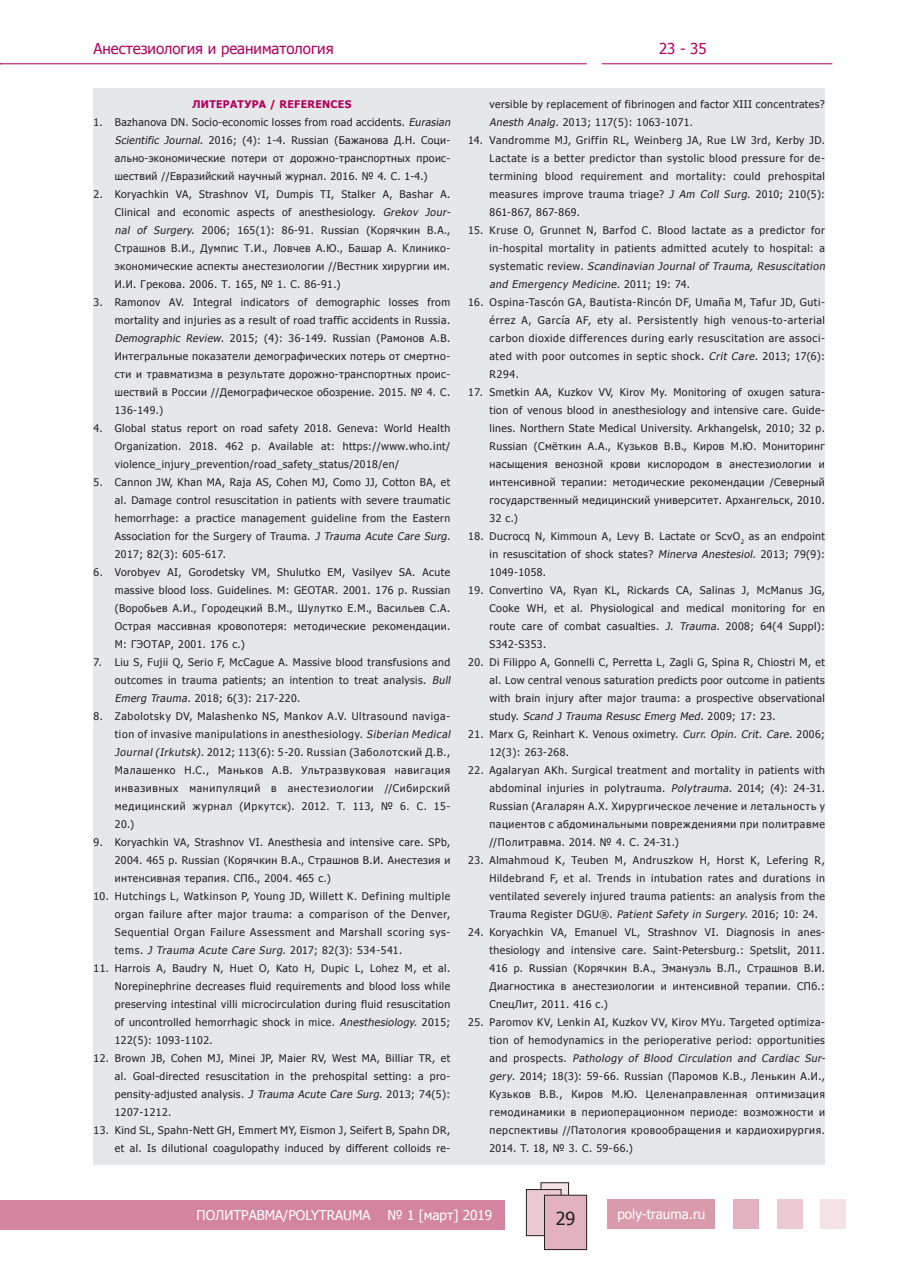
<style>
.page{position:relative;width:910px;height:1280px;background:#fff}
.page>*{position:absolute;margin:0;border:0;box-sizing:border-box;transform-origin:0 0}
.t1{font:18px "Tahoma";color:#231f20}
.t2{font:15px "Tahoma";color:#b1015c}
.t3{font:13.5px "Tahoma";color:#fff}
.t4{font:10.5px/18px "Tahoma";letter-spacing:.04em;color:#231f20;text-align:justify}
.t5{font:10.5px/18px "Tahoma";letter-spacing:.065em;color:#231f20}
.t6{font:700 10.5px "Tahoma";letter-spacing:.03em;color:#b1015c}
.s1{font-style:italic}
</style>
<div class="page">
<div style="left:607px;top:1198px;width:107px;height:30px;background:#da9aae"></div>
<div style="left:733px;top:1198px;width:26px;height:30px;background:#e3b2c1"></div>
<div style="left:777px;top:1198px;width:26px;height:30px;background:#eccad4"></div>
<div style="left:821px;top:1198px;width:25px;height:30px;background:#f5e2e7"></div>
<div style="left:0;top:1200px;width:505px;height:29px;background:#d3859f"></div>
<div style="left:541px;top:1183px;width:28px;height:36px;background:#f5e2e7"></div>
<div style="left:541px;top:1182px;width:28px;height:37px;border:1px solid #231f20"></div>
<div style="left:526px;top:1189px;width:35px;height:47px;background:#eccad4"></div>
<div style="left:526px;top:1189px;width:35px;height:47px;border:1px solid #231f20"></div>
<div style="left:544px;top:1195px;width:43px;height:54px;background:#e3b2c1"></div>
<div style="left:544px;top:1195px;width:43px;height:55px;border:1px solid #231f20"></div>
<hr style="left:0;top:63px;width:587px;height:1px;background:#b1015c">
<hr style="left:602px;top:63px;width:230px;height:1px;background:#b1015c">
<div style="left:94px;top:89px;width:731px;height:1076px;background:#e6e7e9"></div>
<h2 class="t2" style="left:94px;top:38px;width:242px">Анестезиология и реаниматология</h2>
<h2 class="t2" style="left:659px;top:38px;width:49px">23 - 35</h2>
<p class="t6" style="left:192px;top:97px;width:160px">ЛИТЕРАТУРА / REFERENCES</p>
<p class="t4" style="left:115px;top:113px;width:339px;text-align:left;text-indent:-21px">1. Bazhanova DN. Socio-economic losses from road accidents. <span class="s1">Eurasian Scientific Journal.</span> 2016; (4): 1-4. Russian (Бажанова Д.Н. Соци&shy;ально-экономические потери от дорожно-транспортных проис&shy;шествий //Евразийский научный журнал. 2016. № 4. C. 1-4.)</p>
<p class="t4" style="left:115px;top:185px;width:339px;text-align:left;text-indent:-21px">2. Koryachkin VA, Strashnov VI, Dumpis TI, Stalker A, Bashar A.<br>Clinical and economic aspects of anesthesiology. <span class="s1">Grekov Jour&shy;nal of Surgery.</span> 2006; 165(1): 86-91. Russian (Корячкин В.А., Страшнов В.И., Думпис Т.И., Ловчев А.Ю., Башар А. Клинико&shy;экономические аспекты анестезиологии //Вестник хирургии им.<br>И.И. Грекова. 2006. Т. 165, № 1. С. 86-91.)</p>
<p class="t4" style="left:115px;top:293px;width:337px;text-indent:-21px">3. Ramonov AV. Integral indicators of demographic losses from mortality and injuries as a result of road traffic accidents in Russia.<br><span class="s1">Demographic Review.</span> 2015; (4): 36-149. Russian (Рамонов А.В.<br>Интегральные показатели демографических потерь от смертно&shy;сти и травматизма в результате дорожно-транспортных проис&shy;шествий в России //Демографическое обозрение. 2015. № 4. C.<br>136-149.)</p>
<p class="t4" style="left:115px;top:419px;width:337px;text-indent:-21px">4. Global status report on road safety 2018. Geneva: World Health Organization. 2018. 462 p. Available at: https://www.who.int/ violence_injury_prevention/road_safety_status/2018/en/</p>
<p class="t4" style="left:115px;top:473px;width:339px;text-align:left;text-indent:-21px">5. Cannon JW, Khan MA, Raja AS, Cohen MJ, Como JJ, Cotton BA, et al. Damage control resuscitation in patients with severe traumatic hemorrhage: a practice management guideline from the Eastern Association for the Surgery of Trauma. <span class="s1">J Trauma Acute Care Surg.<br></span>2017; 82(3): 605-617.</p>
<p class="t4" style="left:115px;top:563px;width:337px;text-indent:-21px">6. Vorobyev AI, Gorodetsky VM, Shulutko EM, Vasilyev SA. Acute massive blood loss. Guidelines. M: GEOTAR. 2001. 176 p. Russian (Воробьев А.И., Городецкий В.М., Шулутко Е.М., Васильев С.А.<br>Острая массивная кровопотеря: методические рекомендации.<br>М: ГЭОТАР, 2001. 176 с.)</p>
<p class="t4" style="left:115px;top:653px;width:339px;text-align:left;text-indent:-21px">7. Liu S, Fujii Q, Serio F, McCague A. Massive blood transfusions and outcomes in trauma patients; an intention to treat analysis. <span class="s1">Bull<br>Emerg Trauma.</span> 2018; 6(3): 217-220.</p>
<p class="t5" style="left:115px;top:707px;width:339px;text-indent:-21px">8. Zabolotsky DV, Malashenko NS, Mankov A.V. Ultrasound naviga&shy;tion of invasive manipulations in anesthesiology. <span class="s1">Siberian Medical Journal (Irkutsk).</span> 2012; 113(6): 5-20. Russian (Заболотский Д.В., Малашенко Н.С., Маньков А.В. Ультразвуковая навигация инвазивных манипуляций в анестезиологии //Сибирский медицинский журнал (Иркутск). 2012. Т. 113, № 6. С. 15- 20.)</p>
<p class="t4" style="left:115px;top:833px;width:337px;text-indent:-21px">9. Koryachkin VA, Strashnov VI. Anesthesia and intensive care. SPb, 2004. 465 p. Russian (Корячкин В.А., Страшнов В.И. Анестезия и интенсивная терапия. СПб., 2004. 465 с.)</p>
<p class="t4" style="left:115px;top:887px;width:337px;text-indent:-21px">10. Hutchings L, Watkinson P, Young JD, Willett K. Defining multiple organ failure after major trauma: a comparison of the Denver, Sequential Organ Failure Assessment and Marshall scoring sys&shy;tems. <span class="s1">J Trauma Acute Care Surg.</span> 2017; 82(3): 534-541.</p>
<p class="t4" style="left:115px;top:959px;width:337px;text-indent:-21px">11. Harrois A, Baudry N, Huet O, Kato H, Dupic L, Lohez M, et al.<br>Norepinephrine decreases fluid requirements and blood loss while preserving intestinal villi microcirculation during fluid resuscitation of uncontrolled hemorrhagic shock in mice. <span class="s1">Anesthesiology.</span> 2015; 122(5): 1093-1102.</p>
<p class="t4" style="left:115px;top:1049px;width:337px;text-indent:-21px">12. Brown JB, Cohen MJ, Minei JP, Maier RV, West MA, Billiar TR, et al. Goal-directed resuscitation in the prehospital setting: a pro&shy;pensity-adjusted analysis. <span class="s1">J Trauma Acute Care Surg.</span> 2013; 74(5):<br>1207-1212.</p>
<p class="t4" style="left:94px;top:1121px;width:358px;text-align:right">13. Kind SL, Spahn-Nett GH, Emmert MY, Eismon J, Seifert B, Spahn DR, et al. Is dilutional coagulopathy induced by different colloids re-</p>
<p class="t4" style="left:489px;top:95px;width:337px">versible by replacement of fibrinogen and factor XIII concentrates?<br><span class="s1">Anesth Analg.</span> 2013; 117(5): 1063-1071.</p>
<p class="t4" style="left:489px;top:131px;width:337px;text-indent:-21px">14. Vandromme MJ, Griffin RL, Weinberg JA, Rue LW 3rd, Kerby JD.<br>Lactate is a better predictor than systolic blood pressure for de&shy;termining blood requirement and mortality: could prehospital measures improve trauma triage? <span class="s1">J Am Coll Surg.</span> 2010; 210(5):<br>861-867, 867-869.</p>
<p class="t4" style="left:489px;top:221px;width:339px;text-align:left;text-indent:-21px">15. Kruse O, Grunnet N, Barfod C. Blood lactate as a predictor for in-hospital mortality in patients admitted acutely to hospital: a s y s t e m a t i c r e v i e w . <span class="s1">Scandinavian Journal of Trauma, Resuscitation and Emergency Medicine.</span> 2 0 1 1 ; 1 9 : 74 .</p>
<p class="t4" style="left:489px;top:293px;width:337px;text-indent:-21px">16. Ospina-Tascón GA, Bautista-Rincón DF, Umaña M, Tafur JD, Guti&shy;érrez A, García AF, ety al. Persistently high venous-to-arterial carbon dioxide differences during early resuscitation are associ&shy;ated with poor outcomes in septic shock. <span class="s1">Crit Care.</span> 2013; 17(6):<br>R294.</p>
<p class="t4" style="left:489px;top:383px;width:337px;text-indent:-21px">17. Smetkin AA, Kuzkov VV, Kirov My. Monitoring of oxugen satura&shy;tion of venous blood in anesthesiology and intensive care. Guide&shy;lines. Northern State Medical University. Arkhangelsk, 2010; 32 p.<br>Russian (Смёткин А.А., Кузьков В.В., Киров М.Ю. Мониторинг насыщения венозной крови кислородом в анестезиологии и интенсивной терапии: методические рекомендации /Северный государственный медицинский университет. Архангельск, 2010.<br>32 с.)</p>
<p class="t4" style="left:489px;top:527px;width:337px;text-indent:-21px">18. Ducrocq N, Kimmoun A, Levy B. Lactate or ScvO<sub>2</sub> as an endpoint in resuscitation of shock states? <span class="s1">Minerva Anestesiol.</span> 2013; 79(9):<br>1049-1058.</p>
<p class="t4" style="left:489px;top:581px;width:337px;text-indent:-21px">19. Convertino VA, Ryan KL, Rickards CA, Salinas J, McManus JG, Cooke WH, et al. Physiological and medical monitoring for en route care of combat casualties. <span class="s1">J. Trauma.</span> 2008; 64(4 Suppl):<br>S342-S353.</p>
<p class="t4" style="left:489px;top:653px;width:337px;text-indent:-21px">20. Di Filippo A, Gonnelli C, Perretta L, Zagli G, Spina R, Chiostri M, et al. Low central venous saturation predicts poor outcome in patients with brain injury after major trauma: a prospective observational st u d y. <span class="s1">Scand J Trauma Resusc Emerg Med.</span> 2 0 0 9 ; 1 7 : 2 3 .</p>
<p class="t4" style="left:489px;top:725px;width:337px;text-indent:-21px">21. Marx G, Reinhart K. Venous oximetry. <span class="s1">Curr. Opin. Crit. Care.</span> 2006;<br>12(3): 263-268.</p>
<p class="t4" style="left:489px;top:761px;width:337px;text-indent:-21px">22. Agalaryan AKh. Surgical treatment and mortality in patients with abdominal injuries in polytrauma. <span class="s1">Polytrauma.</span> 2014; (4): 24-31.<br>Russian (Агаларян А.Х. Хирургическое лечение и летальность у пациентов с абдоминальными повреждениями при политравме //Политравма. 2014. № 4. C. 24-31.)</p>
<p class="t4" style="left:489px;top:851px;width:337px;text-indent:-21px">23. Almahmoud K, Teuben M, Andruszkow H, Horst K, Lefering R, Hildebrand F, et al. Trends in intubation rates and durations in ventilated severely injured trauma patients: an analysis from the Trauma Register DGU®. <span class="s1">Patient Safety in Surgery.</span> 2016; 10: 24.</p>
<p class="t4" style="left:489px;top:923px;width:337px;text-indent:-21px">24. Koryachkin VA, Emanuel VL, Strashnov VI. Diagnosis in anes&shy;thesiology and intensive care. Saint-Petersburg.: Spetslit, 2011.<br>416 p. Russian (Корячкин В.А., Эмануэль В.Л., Страшнов В.И.<br>Диагностика в анестезиологии и интенсивной терапии. СПб.:<br>СпецЛит, 2011. 416 с.)</p>
<p class="t4" style="left:489px;top:1013px;width:339px;text-align:left;text-indent:-21px">25. Paromov KV, Lenkin AI, Kuzkov VV, Kirov MYu. Targeted optimiza&shy;tion of hemodynamics in the perioperative period: opportunities a n d p r o s p e c t s . <span class="s1">Pathology of Blood Circulation and Cardiac Sur&shy;gery.</span> 2014; 18(3): 59-66. Russian (Паромов К.В., Ленькин А.И., Кузьков В.В., Киров М.Ю. Целенаправленная оптимизация гемодинамики в периоперационном периоде: возможности и перспективы //Патология кровообращения и кардиохирургия.<br>2014. Т. 18, № 3. С. 59-66.)</p>
<p class="t3" style="left:197px;top:1206px;width:176px">ПОЛИТРАВМА/POLYTRAUMA</p>
<p class="t3" style="left:387px;top:1206px;width:106px">№ 1 [март] 2019</p>
<h1 class="t1" style="left:556px;top:1206px;width:21px">29</h1>
<p class="t3" style="left:617px;top:1205px;width:89px">poly-trauma.ru</p>
</div>
